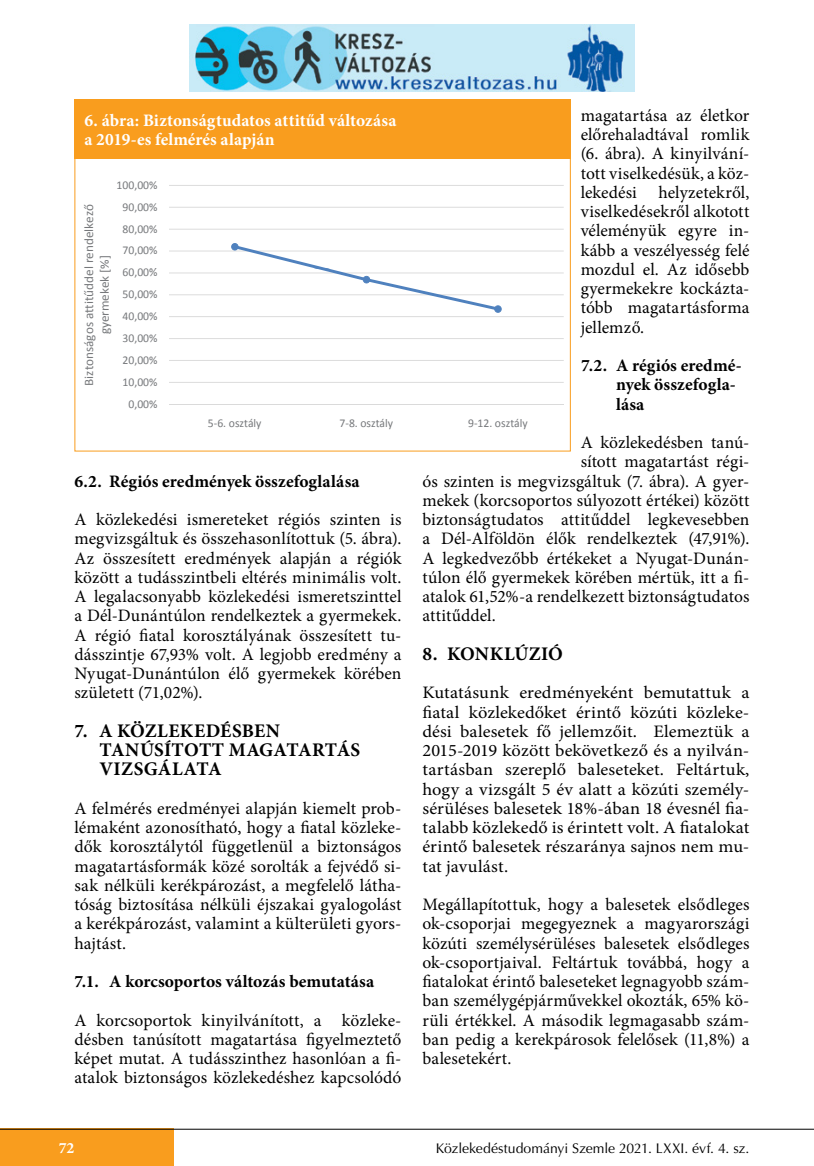
<style>
.page{position:relative;width:814px;height:1166px;background:#fff}
.page>*{position:absolute;margin:0;border:0;box-sizing:border-box;transform-origin:0 0}
.t1{font:700 19.25px/19.2px "Minion Pro";letter-spacing:.01em;color:#000}
.t2{font:17.5px/19.2px "Minion Pro";letter-spacing:.005em;color:#000;text-align:justify}
.t3{font:17.5px/19.2px "Minion Pro";letter-spacing:.005em;color:#000;text-align:justify;scale:1.05 1}
.t4{font:700 17.5px/19.2px "Minion Pro";letter-spacing:.005em;color:#000}
.t5{font:700 17.5px/19.2px "Minion Pro";letter-spacing:.005em;color:#fff}
.t6{font:700 15.75px "Minion Pro";color:#fff}
.t7{font:14px "Optima CE";letter-spacing:-.005em;color:#000}
.t8{font:12.95px/15.8px "Calibri";color:#76787b;text-align:center}
.t9{font:11.9px "Calibri";letter-spacing:.005em;color:#76787b}
</style>
<div class="page">
<div style="left:0;top:1129px;width:174px;height:37px;background:#f99d1e"></div>
<hr style="left:0;top:1129px;width:814px;height:1px;background:#000">
<img style="left:189px;top:25px;width:445px;height:67px">
<hr style="left:169px;top:250px;width:394px;height:1px;background:#dadada">
<hr style="left:169px;top:229px;width:394px;height:1px;background:#dadada">
<hr style="left:169px;top:207px;width:394px;height:1px;background:#dadada">
<hr style="left:169px;top:185px;width:394px;height:1px;background:#dadada">
<hr style="left:169px;top:382px;width:394px;height:1px;background:#dadada">
<hr style="left:169px;top:360px;width:394px;height:1px;background:#dadada">
<hr style="left:169px;top:338px;width:394px;height:1px;background:#dadada">
<hr style="left:169px;top:316px;width:394px;height:1px;background:#dadada">
<hr style="left:169px;top:294px;width:394px;height:1px;background:#dadada">
<hr style="left:169px;top:272px;width:394px;height:1px;background:#dadada">
<hr style="left:169px;top:269px;width:394px;height:1px;background:#dadada">
<hr style="left:169px;top:404px;width:394px;height:1px;background:#dadada">
<svg style="left:231px;top:243px;width:270px;height:70px"></svg>
<div style="left:74px;top:99px;width:496px;height:60px;background:#f99d1e"></div>
<p class="t2" style="left:580px;top:106px;width:170px">magatartása az életkor előrehaladtával romlik (6. ábra). A kinyilvání&shy;tott viselkedésük, a köz&shy;lekedési helyzetekről, viselkedésekről alkotott véleményük egyre in&shy;kább a veszélyesség felé mozdul el. Az idősebb gyermekekre kockázta&shy;tóbb magatartásforma jellemző.</p>
<p class="t4" style="left:616px;top:356px;width:127px;text-indent:-35px">7.2. A régiós eredmé&shy;nyek összefogla&shy;lása</p>
<p class="t2" style="left:580px;top:433px;width:170px">A közlekedésben tanú-</p>
<p class="t2" style="left:580px;top:452px;width:170px">sított magatartást régi-</p>
<p class="t2" style="left:422px;top:471px;width:328px">ós szinten is megvizsgáltuk (7. ábra). A gyer-</p>
<p class="t2" style="left:422px;top:491px;width:328px">mekek (korcsoportos súlyozott értékei) között</p>
<p class="t2" style="left:422px;top:510px;width:328px">biztonságtudatos attitűddel legkevesebben</p>
<p class="t2" style="left:422px;top:529px;width:328px">a Dél-Alföldön élők rendelkeztek (47,91%).</p>
<p class="t2" style="left:422px;top:548px;width:328px">A legkedvezőbb értékeket a Nyugat-Dunán-</p>
<p class="t2" style="left:422px;top:568px;width:328px">túlon élő gyermekek körében mértük, itt a fi-</p>
<p class="t2" style="left:422px;top:587px;width:328px">atalok 61,52%-a rendelkezett biztonságtudatos</p>
<p class="t2" style="left:422px;top:606px;width:75px">attitűddel.</p>
<p class="t1" style="left:422px;top:644px;width:142px">8. KONKLÚZIÓ</p>
<p class="t3" style="left:422px;top:683px;width:313px">Kutatásunk eredményeként bemutattuk a fiatal közlekedőket érintő közúti közleke&shy;dési balesetek fő jellemzőit. Elemeztük a 2015-2019 között bekövetkező és a nyilván&shy;tartásban szereplő baleseteket. Feltártuk, hogy a vizsgált 5 év alatt a közúti személy&shy;sérüléses balesetek 18%-ában 18 évesnél fia&shy;talabb közlekedő is érintett volt. A fiatalokat érintő balesetek részaránya sajnos nem mu&shy;tat javulást.</p>
<p class="t2" style="left:422px;top:895px;width:328px">Megállapítottuk, hogy a balesetek elsődleges ok-csoporjai megegyeznek a magyarországi közúti személysérüléses balesetek elsődleges ok-csoportjaival. Feltártuk továbbá, hogy a fiatalokat érintő baleseteket legnagyobb szám&shy;ban személygépjárművekkel okozták, 65% kö&shy;rüli értékkel. A második legmagasabb szám&shy;ban pedig a kerekpárosok felelősek (11,8%) a balesetekért.</p>
<p class="t5" style="left:84px;top:110px;width:313px">6. ábra: Biztonságtudatos attitűd változása a 2019-es felmérés alapján</p>
<p class="t9" style="left:117px;top:177px;width:42px">100,00%</p>
<p class="t9" style="left:123px;top:199px;width:36px">90,00%</p>
<p class="t8" style="left:81px;top:386px;width:183px;rotate:-90deg">Biztonságos attitűddel rendelkező gyermekek [%]</p>
<p class="t9" style="left:123px;top:221px;width:36px">80,00%</p>
<p class="t9" style="left:123px;top:243px;width:36px">70,00%</p>
<p class="t9" style="left:123px;top:265px;width:36px">60,00%</p>
<p class="t9" style="left:123px;top:287px;width:36px">50,00%</p>
<p class="t9" style="left:123px;top:308px;width:36px">40,00%</p>
<p class="t9" style="left:123px;top:330px;width:36px">30,00%</p>
<p class="t9" style="left:123px;top:352px;width:36px">20,00%</p>
<p class="t9" style="left:123px;top:374px;width:36px">10,00%</p>
<p class="t9" style="left:128px;top:396px;width:31px">0,00%</p>
<p class="t9" style="left:208px;top:416px;width:55px">5‐6. osztály</p>
<p class="t9" style="left:339px;top:416px;width:55px">7‐8. osztály</p>
<p class="t9" style="left:468px;top:416px;width:61px">9‐12. osztály</p>
<p class="t4" style="left:74px;top:471px;width:287px">6.2. Régiós eredmények összefoglalása</p>
<p class="t2" style="left:74px;top:510px;width:328px">A közlekedési ismereteket régiós szinten is megvizsgáltuk és összehasonlítottuk (5. ábra).<br>Az összesített eredmények alapján a régiók között a tudásszintbeli eltérés minimális volt.<br>A legalacsonyabb közlekedési ismeretszinttel a Dél-Dunántúlon rendelkeztek a gyermekek.<br>A régió fiatal korosztályának összesített tu&shy;dásszintje 67,93% volt. A legjobb eredmény a Nyugat-Dunántúlon élő gyermekek körében született (71,02%).</p>
<p class="t1" style="left:99px;top:721px;width:262px;text-indent:-25px">7. A KÖZLEKEDÉSBEN<br>TANÚSÍTOTT MAGATARTÁS<br>VIZSGÁLATA</p>
<p class="t2" style="left:74px;top:799px;width:328px">A felmérés eredményei alapján kiemelt prob&shy;lémaként azonosítható, hogy a fiatal közleke&shy;dők korosztálytól függetlenül a biztonságos magatartásformák közé sorolták a fejvédő si&shy;sak nélküli kerékpározást, a megfelelő látha&shy;tóság biztosítása nélküli éjszakai gyalogolást a kerékpározást, valamint a külterületi gyors&shy;hajtást.</p>
<p class="t4" style="left:74px;top:972px;width:301px">7.1. A korcsoportos változás bemutatása</p>
<p class="t2" style="left:74px;top:1010px;width:328px">A korcsoportok kinyilvánított, a közleke&shy;désben tanúsított magatartása figyelmeztető képet mutat. A tudásszinthez hasonlóan a fi&shy;atalok biztonságos közlekedéshez kapcsolódó</p>
<p class="t6" style="left:59px;top:1137px;width:17px">72</p>
<p class="t7" style="left:436px;top:1139px;width:315px">Közlekedéstudományi Szemle 2021. LXXI. évf. 4. sz.</p>
</div>
